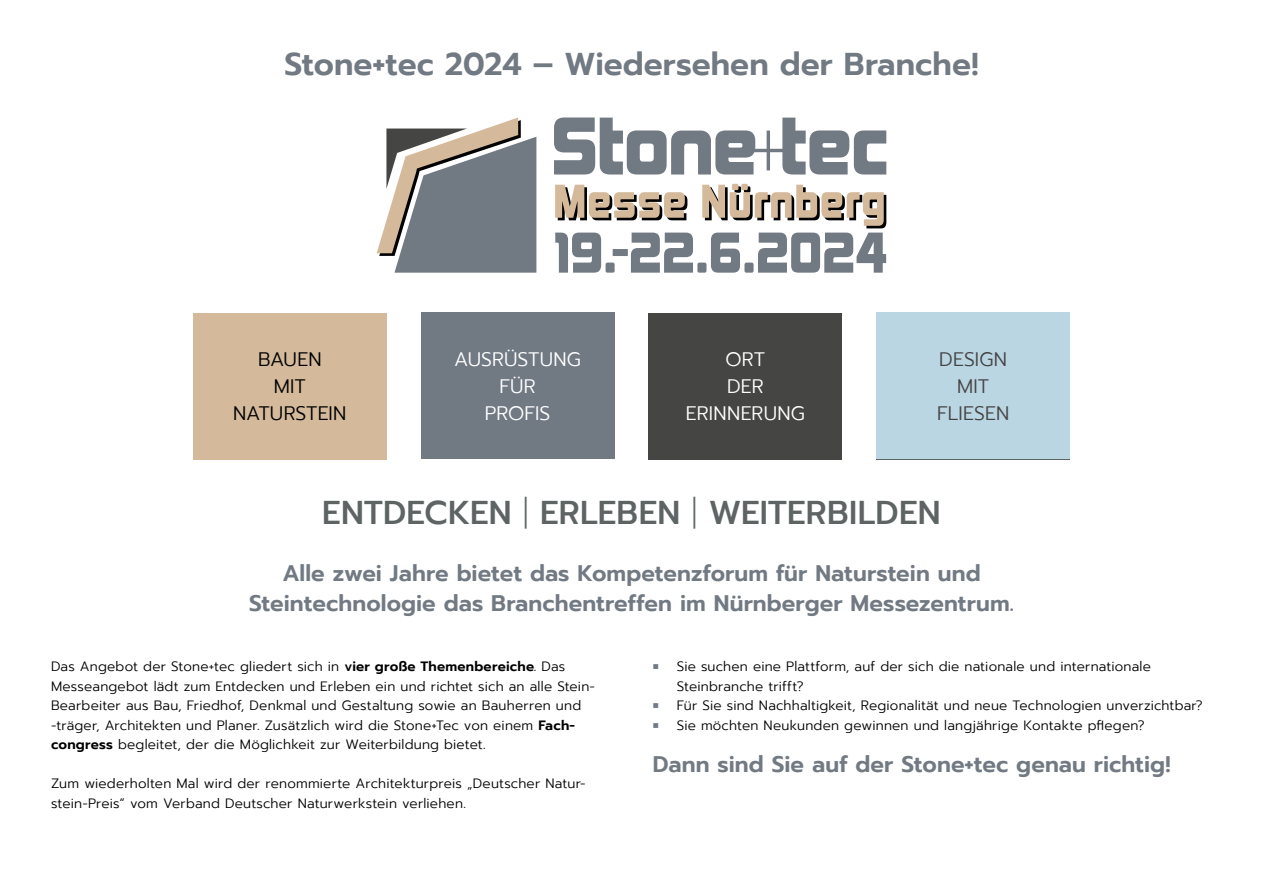
<style>
.page{position:relative;width:1263px;height:893px;background:#fff}
.page>*{position:absolute;margin:0;border:0;box-sizing:border-box;transform-origin:0 0}
.t1{font:500 32.85px "Prompt";letter-spacing:.005em;color:#5e6363}
.t2{font:600 31.5px "Prompt";color:#717983}
.t3{font:600 22.5px/30px "Prompt";color:#717983;text-align:center}
.t4{font:300 19.5px/26.7px "Prompt";letter-spacing:.005em;color:#fff;text-align:center}
.t5{font:300 19.5px/26.7px "Prompt";letter-spacing:-.005em;color:#000;text-align:center}
.t6{font:300 19.5px/26.7px "Prompt";color:#454544;text-align:center}
.t7{font:300 13.5px/19.5px "Prompt";letter-spacing:.015em;color:#000}
.s1{font-weight:200}
.s2{font-weight:600}
.s3{color:#717983}
</style>
<div class="page">
<div style="left:193px;top:313px;width:193px;height:146px;background:#d4ba9b"></div>
<div style="left:421px;top:313px;width:193px;height:146px;background:#717983"></div>
<div style="left:649px;top:313px;width:193px;height:146px;background:#454544"></div>
<svg style="left:554px;top:118px;width:332px;height:57px"></svg>
<svg style="left:555px;top:184px;width:331px;height:89px"></svg>
<svg style="left:377px;top:118px;width:159px;height:155px"></svg>
<div style="left:876px;top:313px;width:194px;height:146px;background:#bad6e3"></div>
<h2 class="t2" style="left:284px;top:40px;width:696px">Stone+tec 2024 – Wiedersehen der Branche!</h2>
<h3 class="t5" style="left:233px;top:346px;width:115px">BAUEN<br>MIT<br>NATURSTEIN</h3>
<h3 class="t4" style="left:454px;top:346px;width:128px">AUSRÜSTUNG<br>FÜR<br>PROFIS</h3>
<h3 class="t4" style="left:686px;top:346px;width:121px">ORT<br>DER<br>ERINNERUNG</h3>
<h3 class="t6" style="left:937px;top:346px;width:74px">DESIGN<br>MIT<br>FLIESEN</h3>
<h1 class="t1" style="left:322px;top:489px;width:620px">ENTDECKEN <span class="s1">|</span> ERLEBEN <span class="s1">|</span> WEITERBILDEN</h1>
<h3 class="t3" style="left:249px;top:558px;width:766px">Alle zwei Jahre bietet das Kompetenzforum für Naturstein und<br>Steintechnologie das Branchentreffen im Nürnberger Messezentrum.</h3>
<p class="t7" style="left:51px;top:657px;width:545px">Das Angebot der Stone+tec gliedert sich in <span class="s2">vier große Themenbereiche</span>. Das Messeangebot lädt zum Entdecken und Erleben ein und richtet sich an alle Stein-Bearbeiter aus Bau, Friedhof, Denkmal und Gestaltung sowie an Bauherren und -träger, Architekten und Planer. Zusätzlich wird die Stone+Tec von einem <span class="s2">Fach&shy;congress</span> begleitet, der die Möglichkeit zur Weiterbildung bietet.</p>
<p class="t7" style="left:51px;top:774px;width:536px">Zum wiederholten Mal wird der renommierte Architekturpreis „Deutscher Natur&shy;stein-Preis“ vom Verband Deutscher Naturwerkstein verliehen.</p>
<p class="t7" style="left:677px;top:657px;width:476px;text-indent:-24px"><span class="s3">■</span> Sie suchen eine Plattform, auf der sich die nationale und internationale<br>Steinbranche trifft?</p>
<p class="t7" style="left:653px;top:696px;width:551px"><span class="s3">■</span> Für Sie sind Nachhaltigkeit, Regionalität und neue Technologien unverzichtbar?</p>
<p class="t7" style="left:653px;top:715px;width:493px"><span class="s3">■</span> Sie möchten Neukunden gewinnen und langjährige Kontakte pflegen?</p>
<h3 class="t3" style="left:653px;top:749px;width:519px">Dann sind Sie auf der Stone+tec genau richtig!</h3>
</div>
